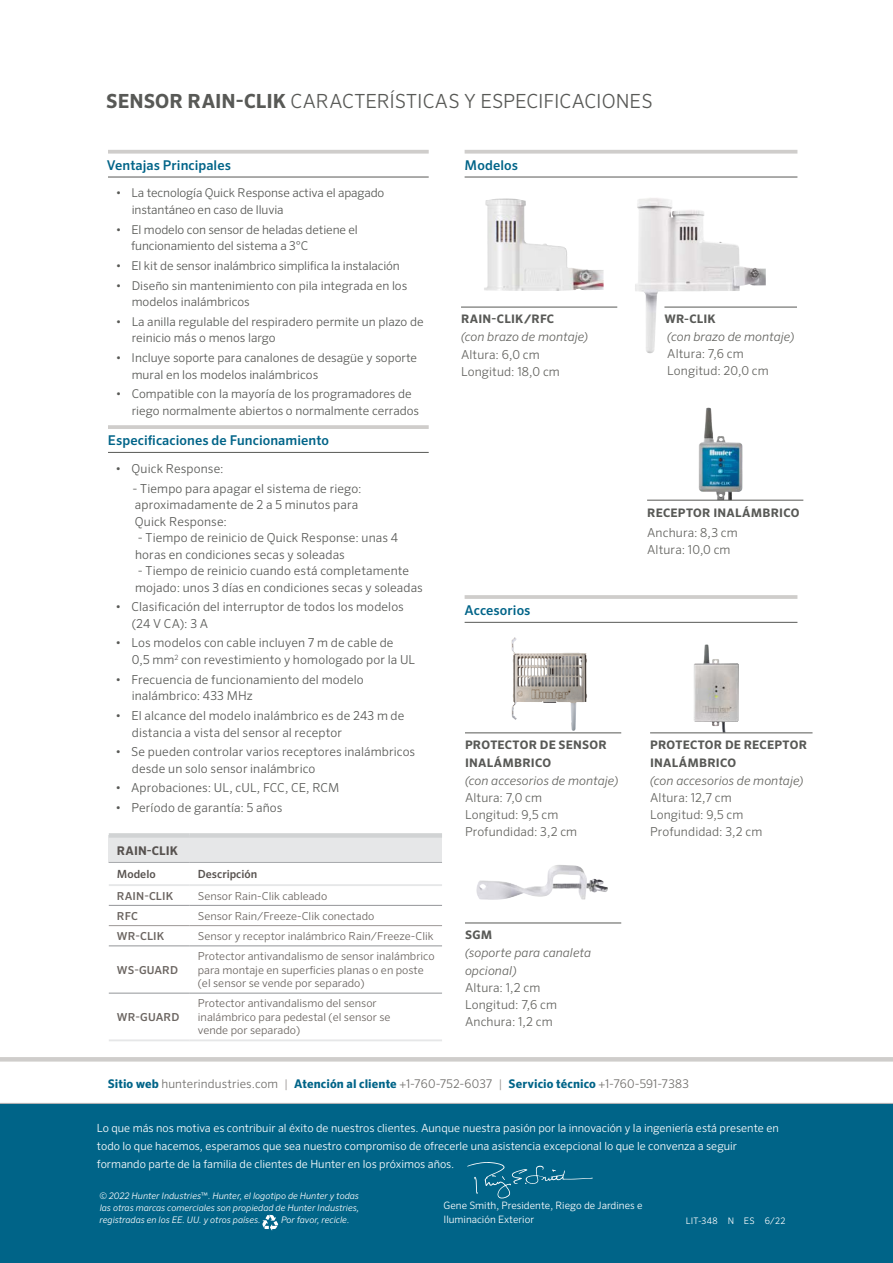
<style>
.page{position:relative;width:893px;height:1263px;background:#fff}
.page>*{position:absolute;margin:0;border:0;box-sizing:border-box;transform-origin:0 0}
.t1{font:300 19.5px "Sero Pro";color:#585956}
.t2{font:500 13.5px "Sero Pro";letter-spacing:.005em;color:#006488}
.t3{font:300 12.3px/16.5px "Sero Pro";letter-spacing:.01em;color:#585956}
.t4{font:300 12.3px/17.2px "Sero Pro";letter-spacing:.01em;color:#646460}
.t5{font:italic 300 12.3px/17.2px "Sero Pro";letter-spacing:.01em;color:#646460}
.t6{font:300 12.15px/16.5px "Sero Pro";color:#585956}
.t7{font:300 12px "Sero Pro";letter-spacing:.01em;color:#716f6c}
.t8{font:700 12px "Sero Pro";letter-spacing:.01em;color:#57524f}
.t9{font:700 11.7px/18px "Sero Pro";letter-spacing:.02em;color:#585956}
.t10{font:300 11.25px/18px "Sero Pro";color:#fff}
.t11{font:500 11.25px "Sero Pro";color:#57524f}
.t12{font:300 10.95px/13.5px "Sero Pro";color:#6a6460}
.t13{font:500 10.95px "Sero Pro";letter-spacing:.01em;color:#6a6460}
.t14{font:300 10.2px/13.5px "Sero Pro";color:#fff}
.t15{font:italic 300 9px/12px "Sero Pro";color:#fff;text-align:justify}
.t16{font:300 9px "Sero Pro";letter-spacing:.03em;color:#fff}
.s1{font-weight:700}
.s2{font-size:11.7px;color:#585956}
.s3{font-weight:700;color:#006488}
.s4{color:#9c9896}
.s5{font-style:normal}
</style>
<div class="page">
<hr style="left:0;top:1057px;width:893px;height:4px;background:#cfcdcb">
<div style="left:0;top:1103px;width:893px;height:160px;background:#006488"></div>
<hr style="left:0;top:1103px;width:893px;height:1px;background:#a7a9ac">
<svg style="left:467px;top:1162px;width:126px;height:37px"></svg>
<svg style="left:262px;top:1215px;width:16px;height:15px"></svg>
<img style="left:694px;top:644px;width:25px;height:82px">
<img style="left:698px;top:408px;width:45px;height:92px">
<svg style="left:108px;top:150px;width:321px;height:4px"></svg>
<hr style="left:108px;top:177px;width:321px;height:1px;background:#585956">
<hr style="left:108px;top:425px;width:321px;height:4px;background:#cfcdcb">
<hr style="left:108px;top:452px;width:321px;height:1px;background:#585956">
<hr style="left:647px;top:500px;width:156px;height:1px;background:#585956">
<hr style="left:650px;top:733px;width:162px;height:1px;background:#585956">
<hr style="left:465px;top:733px;width:156px;height:1px;background:#585956">
<img style="left:635px;top:198px;width:21px;height:155px">
<img style="left:511px;top:638px;width:60px;height:82px">
<img style="left:484px;top:199px;width:120px;height:92px">
<hr style="left:461px;top:307px;width:156px;height:1px;background:#585956">
<hr style="left:664px;top:307px;width:133px;height:1px;background:#585956">
<div style="left:109px;top:835px;width:333px;height:27px;background:#e6e7e8"></div>
<hr style="left:109px;top:925px;width:81px;height:1px;background:#9c9896">
<hr style="left:190px;top:925px;width:252px;height:1px;background:#9c9896">
<div style="left:109px;top:833px;width:81px;height:5px;background:#d1d3d4"></div>
<div style="left:190px;top:833px;width:252px;height:5px;background:#d1d3d4"></div>
<hr style="left:109px;top:862px;width:81px;height:1px;background:#a7a9ac">
<hr style="left:190px;top:862px;width:252px;height:1px;background:#a7a9ac">
<hr style="left:109px;top:884px;width:81px;height:2px;background:#e6e7e8">
<hr style="left:190px;top:884px;width:252px;height:2px;background:#e6e7e8">
<hr style="left:109px;top:905px;width:81px;height:1px;background:#939598">
<hr style="left:190px;top:905px;width:252px;height:1px;background:#939598">
<hr style="left:109px;top:946px;width:81px;height:1px;background:#939598">
<hr style="left:190px;top:946px;width:252px;height:1px;background:#939598">
<hr style="left:109px;top:993px;width:81px;height:1px;background:#939598">
<hr style="left:190px;top:993px;width:252px;height:1px;background:#939598">
<hr style="left:109px;top:1039px;width:81px;height:2px;background:#e6e7e8">
<hr style="left:190px;top:1039px;width:252px;height:2px;background:#e6e7e8">
<hr style="left:465px;top:923px;width:156px;height:1px;background:#585956">
<img style="left:510px;top:865px;width:49px;height:23px">
<svg style="left:465px;top:150px;width:332px;height:4px"></svg>
<hr style="left:465px;top:177px;width:332px;height:1px;background:#585956">
<hr style="left:465px;top:595px;width:332px;height:4px;background:#cfcdcb">
<hr style="left:465px;top:622px;width:332px;height:1px;background:#585956">
<h1 class="t1" style="left:106px;top:89px;width:548px"><span class="s1">SENSOR RAIN-CLIK</span> CARACTERÍSTICAS Y ESPECIFICACIONES</h1>
<p class="t2" style="left:107px;top:157px;width:126px">Ventajas Principales</p>
<p class="t6" style="left:132px;top:185px;width:254px;text-indent:-16px">• La tecnología Quick Response activa el apagado instantáneo en caso de lluvia</p>
<p class="t6" style="left:131px;top:221px;width:228px;text-indent:-15px">• El modelo con sensor de heladas detiene el funcionamiento del sistema a 3°C</p>
<p class="t6" style="left:116px;top:257px;width:285px">• El kit de sensor inalámbrico simplifica la instalación</p>
<p class="t6" style="left:132px;top:277px;width:277px;text-indent:-16px">• Diseño sin mantenimiento con pila integrada en los modelos inalámbricos</p>
<p class="t6" style="left:132px;top:313px;width:293px;text-indent:-16px">• La anilla regulable del respiradero permite un plazo de reinicio más o menos largo</p>
<p class="t6" style="left:132px;top:349px;width:287px;text-indent:-16px">• Incluye soporte para canalones de desagüe y soporte mural en los modelos inalámbricos</p>
<p class="t6" style="left:132px;top:386px;width:289px;text-indent:-16px">• Compatible con la mayoría de los programadores de riego normalmente abiertos o normalmente cerrados</p>
<p class="t2" style="left:108px;top:432px;width:223px">Especificaciones de Funcionamiento</p>
<p class="t3" style="left:116px;top:460px;width:110px">• Quick Response:</p>
<p class="t3" style="left:132px;top:480px;width:231px">- Tiempo para apagar el sistema de riego: aproximadamente de 2 a 5 minutos para<br>Quick Response:</p>
<p class="t3" style="left:135px;top:529px;width:264px">- Tiempo de reinicio de Quick Response: unas 4 horas en condiciones secas y soleadas</p>
<p class="t3" style="left:135px;top:562px;width:289px">- Tiempo de reinicio cuando está completamente mojado: unos 3 días en condiciones secas y soleadas</p>
<p class="t3" style="left:132px;top:598px;width:274px;text-indent:-16px">• Clasificación del interruptor de todos los modelos (24 V CA): 3 A</p>
<p class="t3" style="left:132px;top:635px;width:285px;text-indent:-16px">• Los modelos con cable incluyen 7 m de cable de<br>0,5 mm<sup>2</sup> con revestimiento y homologado por la UL</p>
<p class="t3" style="left:132px;top:671px;width:234px;text-indent:-16px">• Frecuencia de funcionamiento del modelo inalámbrico: 433 MHz</p>
<p class="t3" style="left:132px;top:707px;width:274px;text-indent:-16px">• El alcance del modelo inalámbrico es de 243 m de distancia a vista del sensor al receptor</p>
<p class="t3" style="left:132px;top:743px;width:285px;text-indent:-16px">• Se pueden controlar varios receptores inalámbricos desde un solo sensor inalámbrico</p>
<p class="t3" style="left:116px;top:780px;width:225px">• Aprobaciones: UL, cUL, FCC, CE, RCM</p>
<p class="t3" style="left:116px;top:799px;width:168px">• Período de garantía: 5 años</p>
<p class="t8" style="left:117px;top:843px;width:63px">RAIN-CLIK</p>
<p class="t11" style="left:117px;top:867px;width:40px">Modelo</p>
<p class="t11" style="left:198px;top:867px;width:61px">Descripción</p>
<p class="t13" style="left:117px;top:889px;width:58px">RAIN-CLIK</p>
<p class="t12" style="left:198px;top:889px;width:131px">Sensor Rain-Clik cableado</p>
<p class="t13" style="left:117px;top:909px;width:22px">RFC</p>
<p class="t12" style="left:198px;top:909px;width:178px">Sensor Rain/Freeze-Clik conectado</p>
<p class="t13" style="left:117px;top:930px;width:49px">WR-CLIK</p>
<p class="t12" style="left:198px;top:929px;width:237px">Sensor y receptor inalámbrico Rain/Freeze-Clik</p>
<p class="t13" style="left:117px;top:963px;width:63px">WS-GUARD</p>
<p class="t12" style="left:198px;top:950px;width:238px">Protector antivandalismo de sensor inalámbrico para montaje en superficies planas o en poste (el sensor se vende por separado)</p>
<p class="t13" style="left:117px;top:1010px;width:64px">WR-GUARD</p>
<p class="t12" style="left:198px;top:996px;width:194px">Protector antivandalismo del sensor inalámbrico para pedestal (el sensor se vende por separado)</p>
<p class="t2" style="left:465px;top:157px;width:55px">Modelos</p>
<p class="t9" style="left:461px;top:310px;width:95px">RAIN-CLIK/RFC</p>
<p class="t5" style="left:461px;top:328px;width:129px">(con brazo de montaje)</p>
<p class="t4" style="left:461px;top:346px;width:100px">Altura: 6,0 cm<br>Longitud: 18,0 cm</p>
<p class="t2" style="left:465px;top:602px;width:67px">Accesorios</p>
<p class="t9" style="left:465px;top:736px;width:143px">PROTECTOR DE SENSOR<br>INALÁMBRICO</p>
<p class="t5" style="left:465px;top:771px;width:155px">(con accesorios de montaje)</p>
<p class="t4" style="left:465px;top:789px;width:114px">Altura: 7,0 cm<br>Longitud: 9,5 cm<br>Profundidad: 3,2 cm</p>
<p class="t9" style="left:465px;top:926px;width:29px">SGM</p>
<p class="t5" style="left:465px;top:944px;width:128px"><span class="s2">(</span>soporte para canaleta opcional)</p>
<p class="t4" style="left:465px;top:979px;width:94px">Altura: 1,2 cm<br>Longitud: 7,6 cm<br>Anchura: 1,2 cm</p>
<p class="t9" style="left:664px;top:310px;width:53px">WR-CLIK</p>
<p class="t5" style="left:667px;top:328px;width:129px">(con brazo de montaje)</p>
<p class="t4" style="left:667px;top:345px;width:103px">Altura: 7,6 cm<br>Longitud: 20,0 cm</p>
<p class="t9" style="left:647px;top:503px;width:154px">RECEPTOR INALÁMBRICO</p>
<p class="t4" style="left:647px;top:524px;width:92px">Anchura: 8,3 cm<br>Altura: 10,0 cm</p>
<p class="t9" style="left:650px;top:736px;width:159px">PROTECTOR DE RECEPTOR<br>INALÁMBRICO</p>
<p class="t5" style="left:650px;top:771px;width:155px">(con accesorios de montaje)</p>
<p class="t4" style="left:650px;top:789px;width:114px">Altura: 12,7 cm<br>Longitud: 9,5 cm<br>Profundidad: 3,2 cm</p>
<p class="t7" style="left:108px;top:1076px;width:583px"><span class="s3">Sitio web</span> hunterindustries.com <span class="s4">|</span> <span class="s3">Atención al cliente</span> +1-760-752-6037 <span class="s4">|</span> <span class="s3">Servicio técnico</span> +1-760-591-7383</p>
<p class="t10" style="left:97px;top:1119px;width:683px">Lo que más nos motiva es contribuir al éxito de nuestros clientes. Aunque nuestra pasión por la innovación y la ingeniería está presente en todo lo que hacemos, esperamos que sea nuestro compromiso de ofrecerle una asistencia excepcional lo que le convenza a seguir formando parte de la familia de clientes de Hunter en los próximos años.</p>
<p class="t14" style="left:443px;top:1199px;width:200px">Gene Smith, Presidente, Riego de Jardines e<br>Iluminación Exterior</p>
<p class="t15" style="left:99px;top:1190px;width:261px">© 2022 Hunter Industries<span class="s5">™.</span> Hunter, el logotipo de Hunter y todas las otras marcas comerciales son propiedad de Hunter Industries, registradas en los EE. UU. y otros países.</p>
<p class="t15" style="left:281px;top:1214px;width:70px">Por favor, recicle.</p>
<p class="t16" style="left:686px;top:1216px;width:101px">LIT-348 N ES 6/22</p>
</div>
